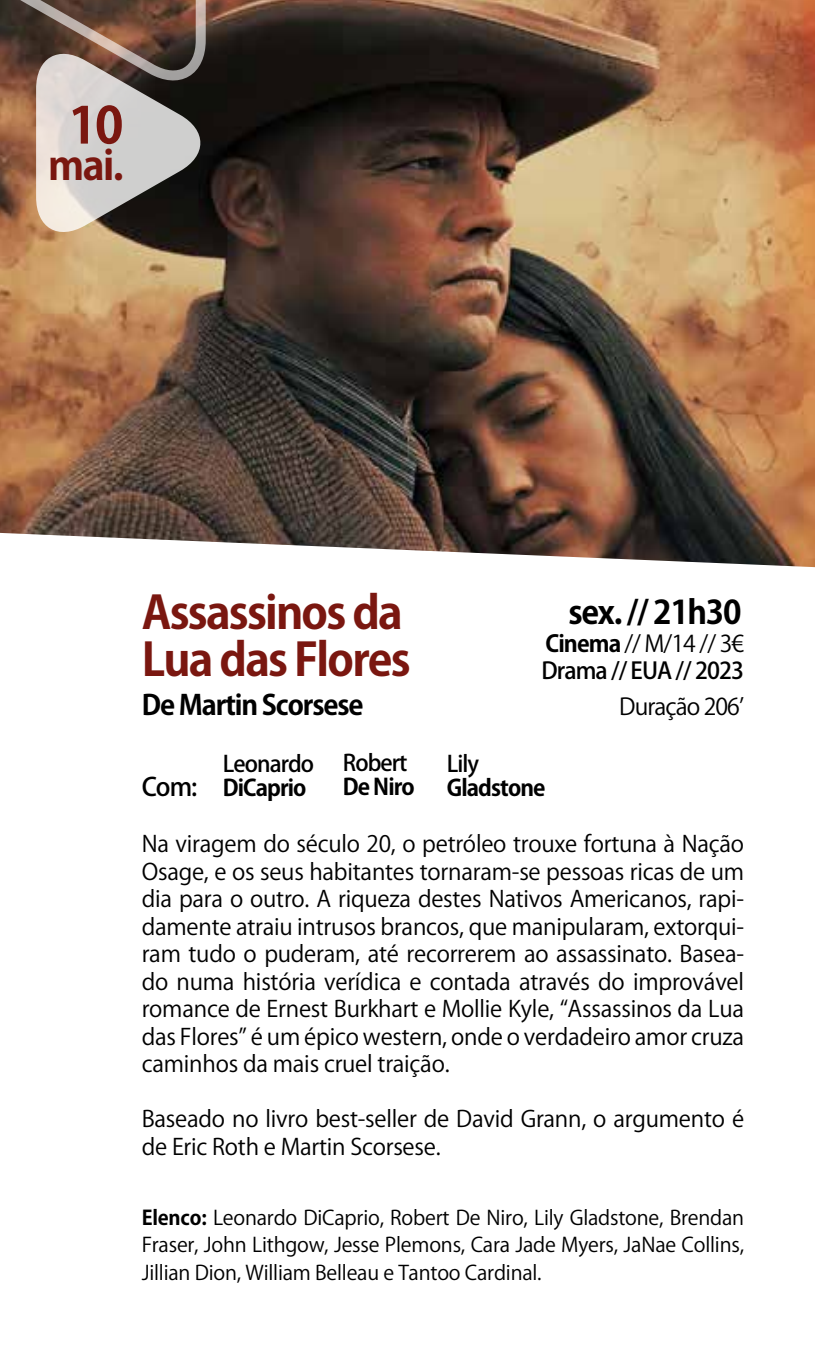
<style>
.page{position:relative;width:815px;height:1347px;background:#fff}
.page>*{position:absolute;margin:0;border:0;box-sizing:border-box;transform-origin:0 0}
.t1{font:700 50px "Koz Go Pro";color:#7a1710}
.t2{font:700 45px/47.5px "Koz Go Pro";letter-spacing:-.04em;color:#7a1710}
.t3{font:700 40px "Koz Go Pro";color:#7a1710}
.t4{font:700 32.25px "Koz Go Pro";letter-spacing:-.04em;color:#000}
.t5{font:700 27.5px "Koz Go Pro";letter-spacing:-.04em;color:#000}
.t6{font:500 25px "Koz Go Pro";color:#000}
.t7{font:500 23px/27.2px "Koz Go Pro";letter-spacing:-.04em;color:#000}
.t8{font:23px "Koz Go Pro";letter-spacing:-.04em;color:#000}
.t9{font:22.5px/27.5px "Koz Go Pro";letter-spacing:-.01em;color:#000;text-align:justify}
.t10{font:700 22.5px "Koz Go Pro";letter-spacing:-.04em;color:#000}
.t11{font:500 22.5px "Koz Go Pro";letter-spacing:-.04em;color:#000}
.t12{font:20px/27.5px "Koz Go Pro";letter-spacing:-.01em;color:#000;text-align:justify}
.s1{font-weight:700}
.s2{font-weight:400}
</style>
<div class="page">
<img style="left:0;top:0;width:815px;height:567px">
<svg style="left:0;top:0;width:208px;height:234px;background:#907f75"></svg>
<h1 class="t1" style="left:68px;top:93px;width:57px">10</h1>
<h3 class="t3" style="left:48px;top:140px;width:77px">mai.</h3>
<h2 class="t2" style="left:142px;top:591px;width:271px">Assassinos da<br>Lua das Flores</h2>
<p class="t5" style="left:142px;top:687px;width:224px">De Martin Scorsese</p>
<h3 class="t4" style="left:568px;top:592px;width:174px">sex. // 21h30</h3>
<p class="t7" style="left:541px;top:631px;width:204px"><span class="s1">Cinema</span> <span class="s2">// M/14 // 3€<br></span>Drama // EUA // 2023</p>
<p class="t8" style="left:619px;top:692px;width:126px">Duração 206’</p>
<p class="t11" style="left:343px;top:748px;width:66px">Robert</p>
<p class="t10" style="left:343px;top:772px;width:74px">De Niro</p>
<p class="t11" style="left:223px;top:749px;width:93px">Leonardo</p>
<p class="t10" style="left:223px;top:773px;width:85px">DiCaprio</p>
<p class="t11" style="left:447px;top:749px;width:34px">Lily</p>
<p class="t6" style="left:142px;top:771px;width:57px">Com:</p>
<p class="t10" style="left:447px;top:773px;width:100px">Gladstone</p>
<p class="t9" style="left:142px;top:830px;width:604px">Na viragem do século 20, o petróleo trouxe fortuna à Nação Osage, e os seus habitantes tornaram-se pessoas ricas de um dia para o outro. A riqueza destes Nativos Americanos, rapi&shy;damente atraiu intrusos brancos, que manipularam, extorqui&shy;ram tudo o puderam, até recorrerem ao assassinato. Basea&shy;do numa história verídica e contada através do improvável romance de Ernest Burkhart e Mollie Kyle, “Assassinos da Lua das Flores” é um épico western, onde o verdadeiro amor cruza caminhos da mais cruel traição.</p>
<p class="t9" style="left:142px;top:1105px;width:604px">Baseado no livro best-seller de David Grann, o argumento é de Eric Roth e Martin Scorsese.</p>
<p class="t12" style="left:142px;top:1204px;width:604px"><span class="s1">Elenco:</span> Leonardo DiCaprio, Robert De Niro, Lily Gladstone, Brendan Fraser, John Lithgow, Jesse Plemons, Cara Jade Myers, JaNae Collins, Jillian Dion, William Belleau e Tantoo Cardinal.</p>
</div>
